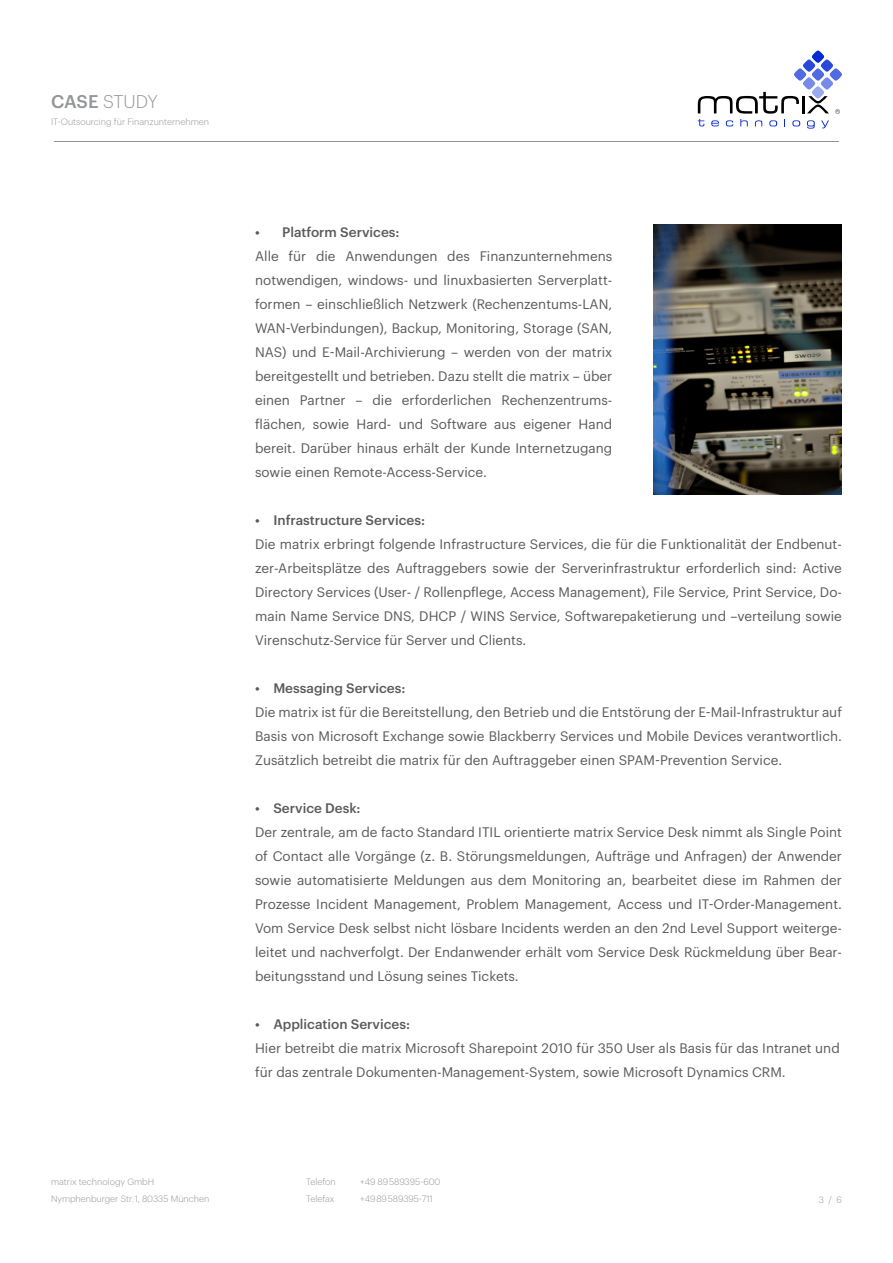
<style>
.page{position:relative;width:893px;height:1263px;background:#fff}
.page>*{position:absolute;margin:0;border:0;box-sizing:border-box;transform-origin:0 0}
.t1{font:300 18px "Graphik";letter-spacing:-.015em;color:#939598}
.Fließtext_Aufzählung{font:13.5px/24px "Graphik";color:#5b5959;text-align:justify}
.Fließtext_einspaltig{font:13.5px/24px "Graphik";color:#5b5959;text-align:justify}
.t2{font:500 13.5px "Graphik";color:#5b5959}
.t3{font:300 9px/16.5px "Graphik";color:#939598}
.s1{font-weight:500}
</style>
<div class="page">
<hr style="left:54px;top:141px;width:785px;height:1px;background:#939598">
<svg style="left:698px;top:51px;width:144px;height:78px"></svg>
<img style="left:653px;top:224px;width:189px;height:271px">
<p class="t1" style="left:51px;top:89px;width:108px"><span class="s1">CASE</span> STUDY</p>
<p class="t3" style="left:51px;top:113px;width:160px">IT-Outsourcing für Finanzunternehmen</p>
<p class="t3" style="left:51px;top:1173px;width:160px">matrix technology GmbH<br>Nymphenburger Str. 1, 80335 München</p>
<p class="t2" style="left:255px;top:221px;width:146px">• Platform Services:</p>
<p class="Fließtext_einspaltig" style="left:255px;top:243px;width:359px">Alle für die Anwendungen des Finanzunternehmens notwendigen, windows- und linuxbasierten Serverplatt&shy;formen – einschließlich Netzwerk (Rechenzentums-LAN, WAN-Verbindungen), Backup, Monitoring, Storage (SAN, NAS) und E-Mail-Archivierung – werden von der matrix bereitgestellt und betrieben. Dazu stellt die matrix – über einen Partner – die erforderlichen Rechenzentrums&shy;flächen, sowie Hard- und Software aus eigener Hand bereit. Darüber hinaus erhält der Kunde Internetzugang sowie einen Remote-Access-Service.</p>
<p class="t2" style="left:255px;top:509px;width:171px">• Infrastructure Services:</p>
<p class="Fließtext_Aufzählung" style="left:255px;top:531px;width:588px">Die matrix erbringt folgende Infrastructure Services, die für die Funktionalität der Endbenut&shy;zer-Arbeitsplätze des Auftraggebers sowie der Serverinfrastruktur erforderlich sind: Active Directory Services (User- / Rollenpflege, Access Management), File Service, Print Service, Do&shy;main Name Service DNS, DHCP / WINS Service, Softwarepaketierung und –verteilung sowie Virenschutz-Service für Server und Clients.</p>
<p class="t2" style="left:255px;top:677px;width:152px">• Messaging Services:</p>
<p class="Fließtext_Aufzählung" style="left:255px;top:699px;width:588px">Die matrix ist für die Bereitstellung, den Betrieb und die Entstörung der E-Mail-Infrastruktur auf Basis von Microsoft Exchange sowie Blackberry Services und Mobile Devices verantwortlich.<br>Zusätzlich betreibt die matrix für den Auftraggeber einen SPAM-Prevention Service.</p>
<p class="t2" style="left:255px;top:797px;width:107px">• Service Desk:</p>
<p class="Fließtext_Aufzählung" style="left:255px;top:819px;width:588px">Der zentrale, am de facto Standard ITIL orientierte matrix Service Desk nimmt als Single Point of Contact alle Vorgänge (z. B. Störungsmeldungen, Aufträge und Anfragen) der Anwender sowie automatisierte Meldungen aus dem Monitoring an, bearbeitet diese im Rahmen der Prozesse Incident Management, Problem Management, Access und IT-Order-Management.<br>Vom Service Desk selbst nicht lösbare Incidents werden an den 2nd Level Support weiterge&shy;leitet und nachverfolgt. Der Endanwender erhält vom Service Desk Rückmeldung über Bear&shy;beitungsstand und Lösung seines Tickets.</p>
<p class="t2" style="left:255px;top:1013px;width:157px">• Application Services:</p>
<p class="Fließtext_Aufzählung" style="left:255px;top:1035px;width:586px">Hier betreibt die matrix Microsoft Sharepoint 2010 für 350 User als Basis für das Intranet und</p>
<p class="Fließtext_Aufzählung" style="left:255px;top:1059px;width:532px">für das zentrale Dokumenten-Management-System, sowie Microsoft Dynamics CRM.</p>
<p class="t3" style="left:306px;top:1173px;width:31px">Telefon</p>
<p class="t3" style="left:360px;top:1173px;width:82px">+49 89 589395-600</p>
<p class="t3" style="left:306px;top:1189px;width:30px">Telefax</p>
<p class="t3" style="left:360px;top:1189px;width:74px">+49 89 589395-711</p>
<p class="t3" style="left:819px;top:1191px;width:25px">3/6</p>
</div>
